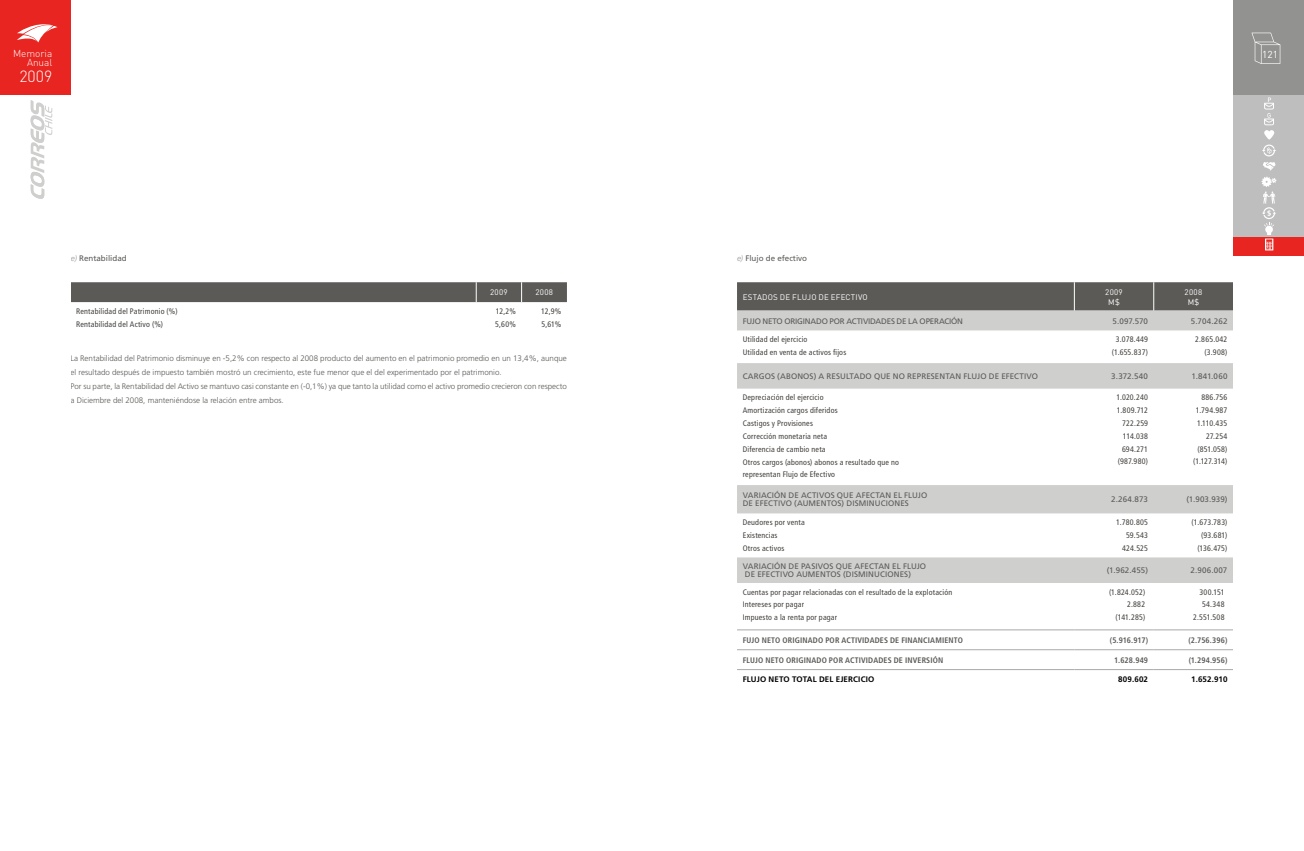
<style>
.page{position:relative;width:1304px;height:851px;background:#fff}
.page>*{position:absolute;margin:0;border:0;box-sizing:border-box;transform-origin:0 0}
.t1{font:300 16px "DIN";color:#fff}
.t2{font:300 10px/9px "DIN";color:#fff;text-align:right}
.t3{font:10px "DIN";color:#fff}
.t4{font:condensed 8px/12.8px "Frutiger LT Std";letter-spacing:.025em;color:#42403c}
.t5{font:300 8px/14px "Frutiger LT Std";color:#5b5a57}
.t6{font:8px/8px "Frutiger LT Std";letter-spacing:.01em;color:#5b5a57}
.t7{font:700 condensed 8px "Frutiger LT Std";letter-spacing:.02em;color:#5b5a57}
.t8{font:8px/10px "DIN";letter-spacing:.03em;color:#fff;text-align:center}
.t9{font:8px "Frutiger LT Std";letter-spacing:-.02em;color:#5b5a57}
.t10{font:700 8px "Frutiger LT Std";letter-spacing:.015em;color:#000}
.s1{font-weight:300;font-style:italic;color:#929391}
</style>
<div class="page">
<svg style="left:737px;top:310px;width:496px;height:273px"></svg>
<hr style="left:737px;top:629px;width:337px;height:1px;background:#a9a9a8">
<hr style="left:1074px;top:629px;width:80px;height:1px;background:#a9a9a8">
<hr style="left:1154px;top:629px;width:79px;height:1px;background:#a9a9a8">
<hr style="left:737px;top:649px;width:337px;height:1px;background:#a9a9a8">
<hr style="left:1074px;top:649px;width:80px;height:1px;background:#a9a9a8">
<hr style="left:1154px;top:649px;width:79px;height:1px;background:#a9a9a8">
<hr style="left:737px;top:669px;width:337px;height:1px;background:#a9a9a8">
<hr style="left:1074px;top:669px;width:80px;height:1px;background:#a9a9a8">
<hr style="left:1154px;top:669px;width:79px;height:1px;background:#a9a9a8">
<div style="left:737px;top:282px;width:496px;height:28px;background:#5b5a57"></div>
<div style="left:71px;top:282px;width:496px;height:20px;background:#5b5a57"></div>
<div style="left:0;top:0;width:70px;height:95px;background:#e82520"></div>
<svg style="left:31px;top:100px;width:21px;height:99px"></svg>
<svg style="left:17px;top:24px;width:41px;height:19px"></svg>
<div style="left:1233px;top:0;width:71px;height:95px;background:#929391"></div>
<div style="left:1233px;top:95px;width:71px;height:160px;background:#bebebe"></div>
<svg style="left:1252px;top:33px;width:28px;height:31px"></svg>
<div style="left:1233px;top:237px;width:71px;height:18px;background:#e82520"></div>
<svg style="left:1263px;top:162px;width:12px;height:8px"></svg>
<svg style="left:1262px;top:97px;width:14px;height:59px"></svg>
<svg style="left:1261px;top:177px;width:15px;height:73px"></svg>
<p class="t2" style="left:13px;top:49px;width:41px">Memoria<br>Anual</p>
<h1 class="t1" style="left:19px;top:67px;width:34px">2009</h1>
<p class="t3" style="left:1262px;top:48px;width:17px">121</p>
<p class="t6" style="left:71px;top:254px;width:57px"><span class="s1">e)</span> Rentabilidad</p>
<p class="t6" style="left:737px;top:254px;width:72px"><span class="s1">e)</span> Flujo de efectivo</p>
<p class="t8" style="left:490px;top:287px;width:19px">2009</p>
<p class="t8" style="left:535px;top:287px;width:19px">2008</p>
<p class="t4" style="left:76px;top:304px;width:103px">Rentabilidad del Patrimonio (%)<br>Rentabilidad del Activo (%)</p>
<p class="t4" style="left:495px;top:304px;width:22px">12,2%<br>5,60%</p>
<p class="t4" style="left:541px;top:304px;width:22px">12,9%<br>5,61%</p>
<p class="t5" style="left:70px;top:351px;width:498px">La Rentabilidad del Patrimonio disminuye en -5,2% con respecto al 2008 producto del aumento en el patrimonio promedio en un 13,4%, aunque el resultado después de impuesto también mostró un crecimiento, este fue menor que el del experimentado por el patrimonio.<br>Por su parte, la Rentabilidad del Activo se mantuvo casi constante en (-0,1%) ya que tanto la utilidad como el activo promedio crecieron con respecto a Diciembre del 2008, manteniéndose la relación entre ambos.</p>
<p class="t8" style="left:743px;top:291px;width:127px">ESTADOS DE FLUJO DE EFECTIVO</p>
<p class="t8" style="left:1105px;top:286px;width:19px">2009<br>M$</p>
<p class="t8" style="left:1185px;top:286px;width:19px">2008<br>M$</p>
<p class="t9" style="left:743px;top:316px;width:222px">FUJO NETO ORIGINADO POR ACTIVIDADES DE LA OPERACIÓN</p>
<p class="t6" style="left:1112px;top:317px;width:37px">5.097.570</p>
<p class="t6" style="left:1191px;top:317px;width:38px">5.704.262</p>
<p class="t4" style="left:743px;top:333px;width:105px">Utilidad del ejercicio<br>Utilidad en venta de activos fijos</p>
<p class="t4" style="left:1112px;top:333px;width:38px;text-align:center">3.078.449 (1.655.837)</p>
<p class="t4" style="left:1195px;top:333px;width:34px;text-align:right">2.865.042 (3.908)</p>
<p class="t6" style="left:743px;top:372px;width:297px">CARGOS (AbONOS) A RESULTADO QUE NO REPRESENTAN FLUJO DE EFECTIVO</p>
<p class="t6" style="left:1111px;top:372px;width:38px">3.372.540</p>
<p class="t6" style="left:1191px;top:372px;width:38px">1.841.060</p>
<p class="t4" style="left:743px;top:391px;width:158px">Depreciación del ejercicio<br>Amortización cargos diferidos<br>Castigos y Provisiones<br>Corrección monetaria neta<br>Diferencia de cambio neta<br>Otros cargos (abonos) abonos a resultado que no representan Flujo de Efectivo</p>
<p class="t4" style="left:1116px;top:391px;width:33px;text-align:right">1.020.240<br>1.809.712<br>722.259<br>114.038<br>694.271 (987.980)</p>
<p class="t4" style="left:1193px;top:391px;width:36px;text-align:right">886.756<br>1.794.987<br>1.110.435<br>27.254 (851.058) (1.127.314)</p>
<p class="t6" style="left:743px;top:491px;width:186px">VARIACIÓN DE ACTIVOS QUE AFECTAN EL FLUJO<br>DE EFECTIVO (AUMENTOS) DISMINUCIONES</p>
<p class="t6" style="left:1111px;top:495px;width:38px">2.264.873</p>
<p class="t6" style="left:1186px;top:495px;width:42px">(1.903.939)</p>
<p class="t4" style="left:743px;top:516px;width:64px">Deudores por venta<br>Existencias<br>Otros activos</p>
<p class="t4" style="left:1116px;top:516px;width:33px;text-align:right">1.780.805<br>59.543<br>424.525</p>
<p class="t4" style="left:1191px;top:516px;width:37px;text-align:right">(1.673.783) (93.681) (136.475)</p>
<p class="t6" style="left:743px;top:562px;width:185px">VARIACIÓN DE PASIVOS QUE AFECTAN EL FLUJO<br>DE EFECTIVO AUMENTOS (DISMINUCIONES)</p>
<p class="t6" style="left:1107px;top:566px;width:43px">(1.962.455)</p>
<p class="t6" style="left:1190px;top:566px;width:38px">2.906.007</p>
<p class="t4" style="left:743px;top:585px;width:211px">Cuentas por pagar relacionadas con el resultado de la explotación<br>Intereses por pagar<br>Impuesto a la renta por pagar</p>
<p class="t4" style="left:1109px;top:585px;width:38px;text-align:right">(1.824.052)<br>2.882 (141.285)</p>
<p class="t4" style="left:1193px;top:585px;width:33px;text-align:right">300.151<br>54.348<br>2.551.508</p>
<p class="t7" style="left:743px;top:635px;width:222px">FUJO NETO ORIGINADO POR ACTIVIDADES DE FINANCIAMIENTO</p>
<p class="t7" style="left:1110px;top:635px;width:40px">(5.916.917)</p>
<p class="t7" style="left:1188px;top:635px;width:40px">(2.756.396)</p>
<p class="t7" style="left:743px;top:655px;width:202px">FLUJO NETO ORIGINADO POR ACTIVIDADES DE INVERSIÓN</p>
<p class="t7" style="left:1114px;top:655px;width:35px">1.628.949</p>
<p class="t7" style="left:1189px;top:655px;width:40px">(1.294.956)</p>
<p class="t10" style="left:743px;top:674px;width:133px">FLUJO NETO TOTAL DEL EJERCICIO</p>
<p class="t10" style="left:1118px;top:674px;width:31px">809.602</p>
<p class="t10" style="left:1191px;top:674px;width:38px">1.652.910</p>
</div>
